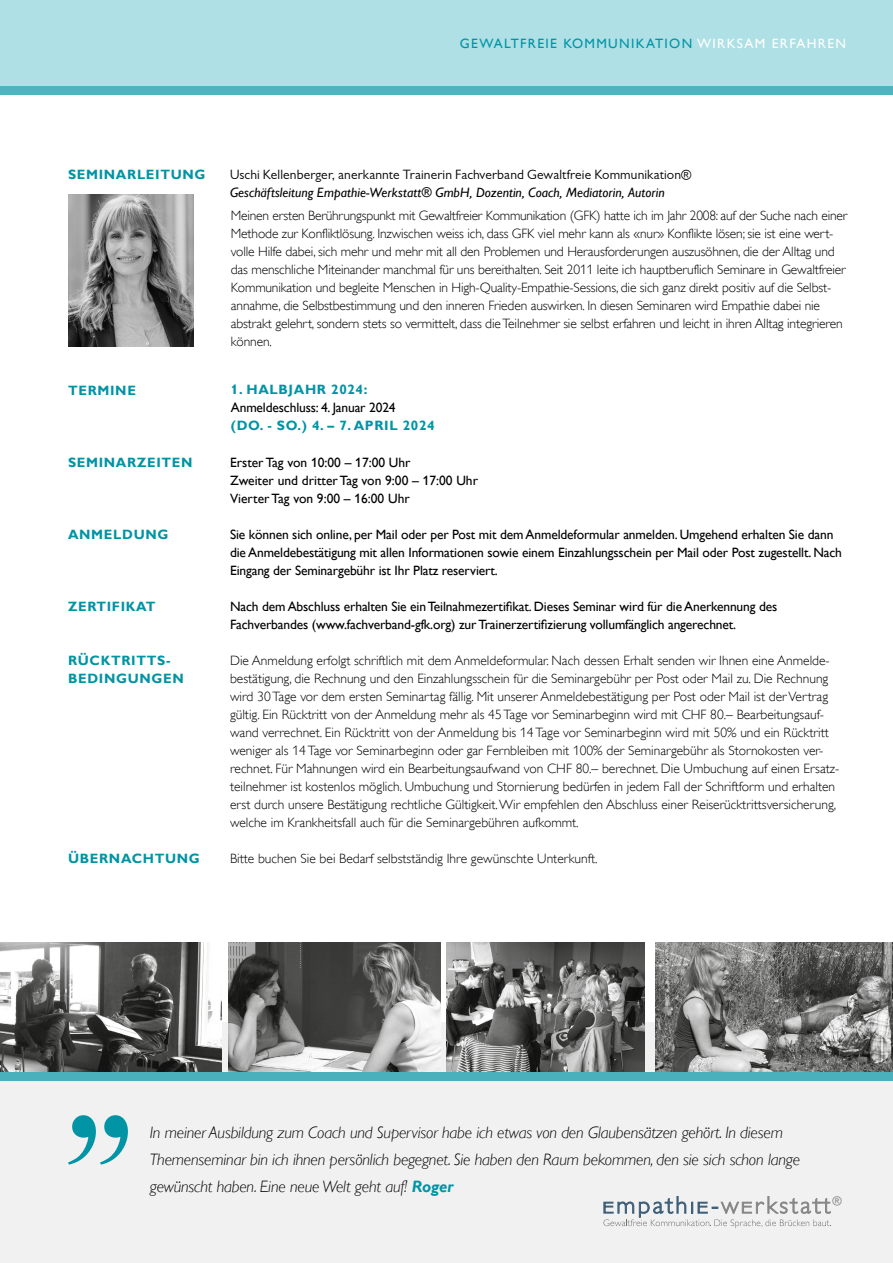
<style>
.page{position:relative;width:893px;height:1263px;background:#fff}
.page>*{position:absolute;margin:0;border:0;box-sizing:border-box;transform-origin:0 0}
.t1{font:italic 300 16.5px/27px "Gill Alt One";letter-spacing:-.01em;color:#000}
.t2{font:300 13.5px/18px "Gill Alt One";color:#000}
.t3{font:13.5px/18px "Gill Alt One";letter-spacing:-.01em;color:#000}
.t4{font:700 13.5px/18px "Gill Alt One";letter-spacing:.05em;color:#0094a5}
.t5{font:13.5px "Gill Sans Alt One";letter-spacing:.01em;color:#000}
.t6{font:italic 13.5px "Gill Alt One";letter-spacing:.005em;color:#000}
.t7{font:13.5px "Gill Alt One";letter-spacing:.1em;color:#0094a5}
.t8{font:12.45px "Gill Sans";color:#878787}
.s1{color:#fff}
.s2{font-family:"Gill Sans";font-weight:700;color:#0094a5}
</style>
<div class="page">
<div style="left:0;top:1022px;width:893px;height:241px;background:#f2f1f2"></div>
<div style="left:0;top:1072px;width:893px;height:8px;background:#49b0bc"></div>
<svg style="left:68px;top:1115px;width:60px;height:49px"></svg>
<div style="left:0;top:86px;width:893px;height:8px;background:#4db4c0"></div>
<div style="left:0;top:0;width:893px;height:86px;background:#aee0e5"></div>
<img style="left:0;top:942px;width:222px;height:130px">
<img style="left:229px;top:942px;width:211px;height:130px">
<img style="left:655px;top:942px;width:238px;height:130px">
<img style="left:446px;top:942px;width:199px;height:130px">
<img style="left:68px;top:194px;width:125px;height:153px">
<svg style="left:603px;top:1196px;width:228px;height:32px"></svg>
<p class="t7" style="left:460px;top:36px;width:388px">GEWALTFREIE KOMMUNIKATION <span class="s1">WIRKSAM ERFAHREN</span></p>
<p class="t4" style="left:68px;top:166px;width:139px">SEMINARLEITUNG</p>
<p class="t5" style="left:230px;top:167px;width:463px">Uschi Kellenberger, anerkannte Trainerin Fachverband Gewaltfreie Kommunikation®</p>
<p class="t6" style="left:230px;top:185px;width:436px">Geschäftsleitung Empathie-Werkstatt® GmbH, Dozentin, Coach, Mediatorin, Autorin</p>
<p class="t4" style="left:68px;top:382px;width:69px">TERMINE</p>
<p class="t2" style="left:231px;top:206px;width:618px">Meinen ersten Berührungspunkt mit Gewaltfreier Kommunikation (GFK) hatte ich im Jahr 2008: auf der Suche nach einer Methode zur Konfliktlösung. Inzwischen weiss ich, dass GFK viel mehr kann als «nur» Konflikte lösen; sie ist eine wert&shy;volle Hilfe dabei, sich mehr und mehr mit all den Problemen und Herausforderungen auszusöhnen, die der Alltag und das menschliche Miteinander manchmal für uns bereithalten. Seit 2011 leite ich hauptberuflich Seminare in Gewaltfreier Kommunikation und begleite Menschen in High-Quality-Empathie-Sessions, die sich ganz direkt positiv auf die Selbst&shy;annahme, die Selbstbestimmung und den inneren Frieden auswirken. In diesen Seminaren wird Empathie dabei nie abstrakt gelehrt, sondern stets so vermittelt, dass die Teilnehmer sie selbst erfahren und leicht in ihren Alltag integrieren können.</p>
<p class="t4" style="left:231px;top:381px;width:138px">1. HALBJAHR 2024:</p>
<p class="t3" style="left:231px;top:398px;width:166px">Anmeldeschluss: 4. Januar 2024</p>
<p class="t4" style="left:231px;top:416px;width:205px">(DO. - SO.) 4. – 7. APRIL 2024</p>
<p class="t4" style="left:68px;top:454px;width:126px">SEMINARZEITEN</p>
<p class="t3" style="left:230px;top:454px;width:249px">Erster Tag von 10:00 – 17:00 Uhr<br>Zweiter und dritter Tag von 9:00 – 17:00 Uhr<br>Vierter Tag von 9:00 – 16:00 Uhr</p>
<p class="t4" style="left:68px;top:526px;width:102px">ANMELDUNG</p>
<p class="t3" style="left:230px;top:526px;width:613px">Sie können sich online, per Mail oder per Post mit dem Anmeldeformular anmelden. Umgehend erhalten Sie dann die Anmeldebestätigung mit allen Informationen sowie einem Einzahlungsschein per Mail oder Post zugestellt. Nach<br>Eingang der Seminargebühr ist Ihr Platz reserviert.</p>
<p class="t4" style="left:68px;top:598px;width:89px">ZERTIFIKAT</p>
<p class="t3" style="left:230px;top:598px;width:549px">Nach dem Abschluss erhalten Sie ein Teilnahmezertifikat. Dieses Seminar wird für die Anerkennung des<br>Fachverbandes (www.fachverband-gfk.org) zur Trainerzertifizierung vollumfänglich angerechnet.</p>
<p class="t2" style="left:230px;top:652px;width:611px">Die Anmeldung erfolgt schriftlich mit dem Anmeldeformular. Nach dessen Erhalt senden wir Ihnen eine Anmelde&shy;bestätigung, die Rechnung und den Einzahlungsschein für die Seminargebühr per Post oder Mail zu. Die Rechnung wird 30 Tage vor dem ersten Seminartag fällig. Mit unserer Anmeldebestätigung per Post oder Mail ist der Vertrag gültig. Ein Rücktritt von der Anmeldung mehr als 45 Tage vor Seminarbeginn wird mit CHF 80.– Bearbeitungsauf&shy;wand verrechnet. Ein Rücktritt von der Anmeldung bis 14 Tage vor Seminarbeginn wird mit 50% und ein Rücktritt weniger als 14 Tage vor Seminarbeginn oder gar Fernbleiben mit 100% der Seminargebühr als Stornokosten ver&shy;rechnet. Für Mahnungen wird ein Bearbeitungsaufwand von CHF 80.– berechnet. Die Umbuchung auf einen Ersatz&shy;teilnehmer ist kostenlos möglich. Umbuchung und Stornierung bedürfen in jedem Fall der Schriftform und erhalten erst durch unsere Bestätigung rechtliche Gültigkeit. Wir empfehlen den Abschluss einer Reiserücktrittsversicherung, welche im Krankheitsfall auch für die Seminargebühren aufkommt.</p>
<p class="t4" style="left:68px;top:850px;width:133px">ÜBERNACHTUNG</p>
<p class="t2" style="left:230px;top:850px;width:369px">Bitte buchen Sie bei Bedarf selbstständig Ihre gewünschte Unterkunft.</p>
<p class="t4" style="left:68px;top:651px;width:117px">RÜCKTRITTS-<br>BEDINGUNGEN</p>
<p class="t1" style="left:150px;top:1119px;width:652px">In meiner Ausbildung zum Coach und Supervisor habe ich etwas von den Glaubensätzen gehört. In diesem<br>Themenseminar bin ich ihnen persönlich begegnet. Sie haben den Raum bekommen, den sie sich schon lange gewünscht haben. Eine neue Welt geht auf! <span class="s2">Roger</span></p>
<p class="t8" style="left:832px;top:1193px;width:11px">®</p>
</div>
